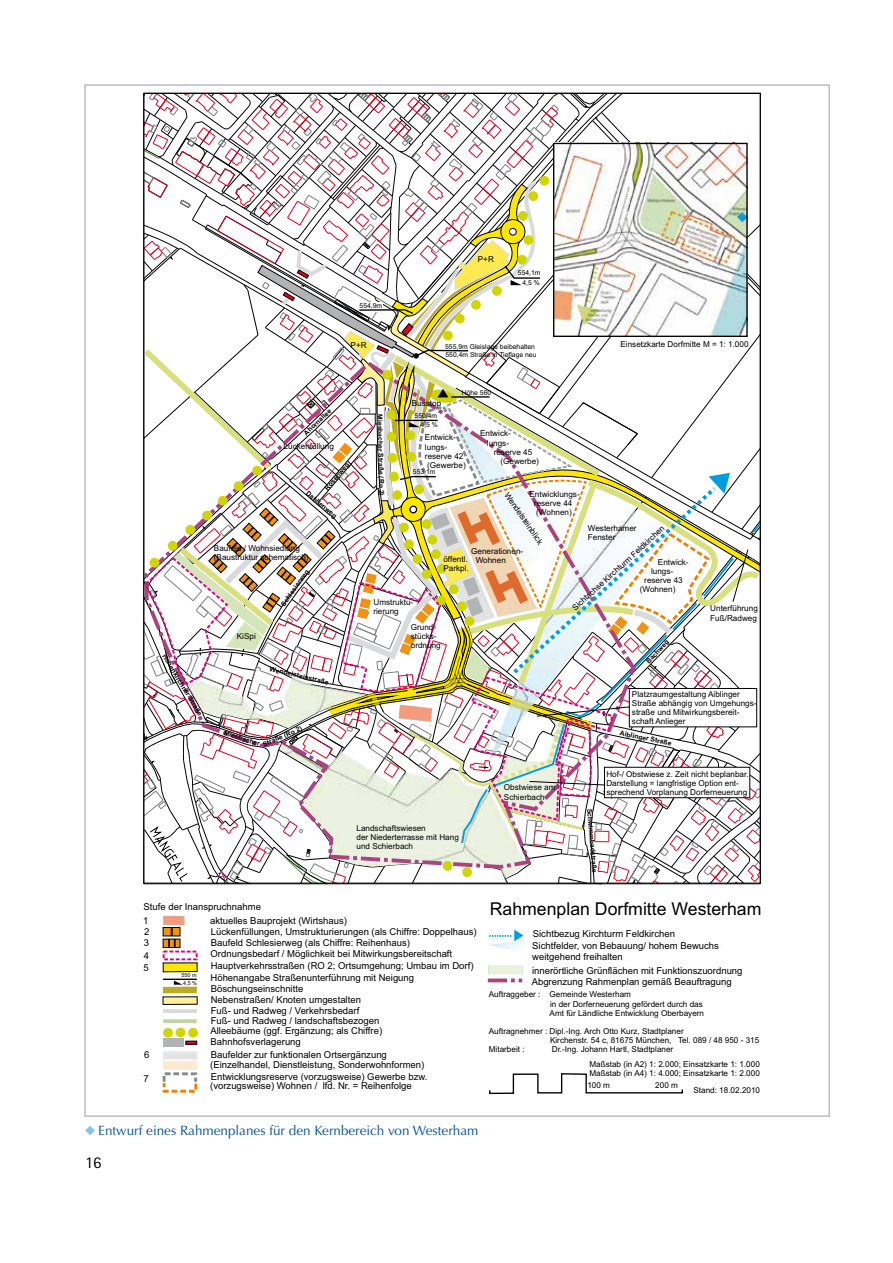
<style>
.page{position:relative;width:893px;height:1263px;background:#fff}
.page>*{position:absolute;margin:0;border:0;box-sizing:border-box;transform-origin:0 0}
.t1{font:17.7px "Arial";color:#000}
.t2{font:16.5px "Rotis Sans Serif Pro";color:#000}
.t3{font:13.5px "Optima LT Std";color:#00519e}
.t4{font:9.45px/10.6px "Arial";color:#000}
.t5{font:8.1px/9.1px "Arial";color:#000}
.t6{font:700 6.75px "Arial";color:#000}
.t7{font:6.75px/9.8px "Arial";color:#000;text-align:right}
.t8{font:5.4px/7.8px "Arial";color:#000;text-align:center}
</style>
<div class="page">
<svg style="left:489px;top:1073px;width:194px;height:22px"></svg>
<img style="left:488px;top:965px;width:35px;height:9px">
<img style="left:490px;top:941px;width:33px;height:9px">
<svg style="left:162px;top:1080px;width:36px;height:13px"></svg>
<div style="left:163px;top:1072px;width:34px;height:11px;border:3px dashed #87888a"></div>
<img style="left:163px;top:916px;width:22px;height:9px">
<svg style="left:186px;top:1041px;width:11px;height:3px"></svg>
<div style="left:163px;top:1038px;width:21px;height:9px;background:#b1b3b4"></div>
<div style="left:163px;top:1028px;width:10px;height:9px;background:#cfd506;border-radius:50%"></div>
<div style="left:188px;top:1028px;width:10px;height:9px;background:#cfd506;border-radius:50%"></div>
<div style="left:176px;top:1027px;width:9px;height:10px;background:#cfd506;border-radius:50%"></div>
<svg style="left:163px;top:1019px;width:34px;height:4px"></svg>
<hr style="left:163px;top:1009px;width:34px;height:4px;background:#d9dadb">
<div style="left:163px;top:996px;width:35px;height:9px;background:#fff19c;border:1px solid #000"></div>
<div style="left:163px;top:986px;width:34px;height:7px;background:#bdab25"></div>
<div style="left:163px;top:962px;width:34px;height:10px;background:#fde600;border:1px solid #000"></div>
<div style="left:163px;top:927px;width:8px;height:9px;background:#f09214"></div>
<div style="left:163px;top:927px;width:8px;height:9px;border:1px solid #000"></div>
<div style="left:172px;top:927px;width:8px;height:9px;background:#f09214"></div>
<div style="left:172px;top:927px;width:8px;height:9px;border:1px solid #000"></div>
<div style="left:163px;top:950px;width:35px;height:10px;border:2px dashed #e2007a"></div>
<div style="left:163px;top:939px;width:6px;height:8px;background:#f09214"></div>
<div style="left:163px;top:939px;width:6px;height:9px;border:1px solid #000"></div>
<div style="left:169px;top:939px;width:5px;height:8px;background:#f09214"></div>
<div style="left:169px;top:939px;width:5px;height:8px;border:1px solid #000"></div>
<div style="left:175px;top:939px;width:5px;height:8px;background:#f09214"></div>
<div style="left:175px;top:939px;width:5px;height:9px;border:1px solid #000"></div>
<hr style="left:163px;top:978px;width:34px;height:2px;background:#000">
<svg style="left:174px;top:980px;width:9px;height:5px"></svg>
<svg style="left:489px;top:930px;width:34px;height:11px"></svg>
<svg style="left:488px;top:978px;width:34px;height:4px"></svg>
<svg style="left:143px;top:93px;width:618px;height:794px"></svg>
<p class="t7" style="left:360px;top:302px;width:24px">554,9m</p>
<p class="t5" style="left:478px;top:255px;width:18px">P+R</p>
<p class="t7" style="left:518px;top:269px;width:24px">554,1m</p>
<p class="t7" style="left:522px;top:279px;width:19px">4,5 %</p>
<p class="t6" style="left:168px;top:652px;width:72px;rotate:59deg">Höhenkirchner Straße</p>
<p class="t5" style="left:351px;top:341px;width:18px">P+R</p>
<p class="t7" style="left:445px;top:342px;width:91px">555,9m Gleislage beibehalten</p>
<p class="t7" style="left:445px;top:351px;width:93px">550,4m Straße in Tieflage neu</p>
<p class="t7" style="left:462px;top:388px;width:31px">Höhe 560</p>
<p class="t5" style="left:620px;top:340px;width:130px">Einsetzkarte Dorfmitte M = 1: 1.000</p>
<p class="t6" style="left:302px;top:431px;width:37px;rotate:-44deg">Ah rnallee</p>
<p class="t5" style="left:284px;top:443px;width:52px">Lückenfüllung</p>
<p class="t6" style="left:323px;top:486px;width:35px;rotate:-50deg">Rosenweg</p>
<p class="t6" style="left:310px;top:489px;width:22px;rotate:40deg">Dah ie</p>
<p class="t6" style="left:320px;top:497px;width:26px;rotate:40deg">l nweg</p>
<p class="t5" style="left:214px;top:544px;width:96px">Baufeld / Wohnsiedlung (Baustruktur schematisch)</p>
<p class="t5" style="left:237px;top:633px;width:21px">KiSpi</p>
<p class="t6" style="left:279px;top:603px;width:45px;rotate:-55deg">Schlesie eg</p>
<p class="t6" style="left:271px;top:664px;width:62px;rotate:13deg">Wend stei str e</p>
<p class="t6" style="left:226px;top:728px;width:39px;rotate:18deg">Miesbacher</p>
<p class="t6" style="left:261px;top:741px;width:44px;rotate:-24deg">Straße (Ro )</p>
<p class="t5" style="left:412px;top:399px;width:31px">Busstop</p>
<p class="t7" style="left:415px;top:411px;width:25px">550,4m<br>4,5 %</p>
<p class="t6" style="left:384px;top:414px;width:83px;rotate:89deg">Miesbacher Straße (Ro 2)</p>
<p class="t5" style="left:480px;top:430px;width:32px">Entwick-</p>
<p class="t5" style="left:487px;top:439px;width:24px">lungs-</p>
<p class="t5" style="left:494px;top:448px;width:40px">reserve 45</p>
<p class="t5" style="left:500px;top:457px;width:40px">(Gewerbe)</p>
<p class="t5" style="left:425px;top:434px;width:42px">Entwick&shy;lungs&shy;reserve 42 (Gewerbe)</p>
<p class="t7" style="left:413px;top:468px;width:24px">553,1m</p>
<p class="t5" style="left:529px;top:490px;width:52px;text-align:center">Entwicklungs&shy;reserve 44 (Wohnen)</p>
<p class="t5" style="left:509px;top:491px;width:63px;rotate:55deg">Wendelst inblick</p>
<p class="t5" style="left:588px;top:525px;width:50px">Westerhamer<br>Fenster</p>
<p class="t5" style="left:575px;top:602px;width:118px;rotate:-42deg">i h achse K irchtur Feldkirchen</p>
<p class="t5" style="left:476px;top:547px;width:49px;text-indent:-5px">Generationen-<br>Wohnen</p>
<p class="t5" style="left:443px;top:556px;width:27px">öffentl.<br>Parkpl.</p>
<p class="t5" style="left:658px;top:558px;width:32px">Entwick-</p>
<p class="t5" style="left:651px;top:567px;width:24px">lungs-</p>
<p class="t5" style="left:644px;top:576px;width:40px">reserve 43</p>
<p class="t5" style="left:640px;top:586px;width:37px">(Wohnen)</p>
<p class="t5" style="left:373px;top:599px;width:41px">Umstruktu&shy;rierung</p>
<p class="t5" style="left:411px;top:623px;width:31px">Grund&shy;stücks&shy;ordnung</p>
<p class="t6" style="left:644px;top:659px;width:31px;rotate:-47deg">Bachweg</p>
<p class="t5" style="left:710px;top:605px;width:49px">Unterführung<br>Fuß/Radweg</p>
<p class="t5" style="left:632px;top:690px;width:126px">Platzraumgestaltung Aiblinger<br>Straße abhängig von Umgehungs&shy;straße und Mitwirkungsbereit&shy;schaft Anlieger</p>
<p class="t5" style="left:504px;top:784px;width:53px">Obstwiese am<br>Schierbach</p>
<p class="t6" style="left:621px;top:729px;width:54px;rotate:11deg">Aiblinger t aße</p>
<p class="t5" style="left:606px;top:770px;width:144px">Hof-/ Obstwiese z. Zeit nicht beplanbar.<br>Darstellung = langfristige Option ent&shy;sprechend Vorplanung Dorferneuerung</p>
<p class="t5" style="left:356px;top:825px;width:104px">Landschaftswiesen<br>der Niederterrasse mit Hang und Schierbach</p>
<p class="t6" style="left:594px;top:812px;width:49px;rotate:85deg">c wmmb sr</p>
<p class="t6" style="left:597px;top:844px;width:30px;rotate:85deg">ad t aße</p>
<p class="t4" style="left:210px;top:900px;width:138px;line-height:13.8px;text-indent:-66px">Stufe der Inanspruchnahme<br>aktuelles Bauprojekt (Wirtshaus)</p>
<p class="t4" style="left:211px;top:939px;width:201px">Baufeld Schlesierweg (als Chiffre: Reihenhaus)</p>
<p class="t4" style="left:143px;top:916px;width:8px;line-height:11.2px;text-align:justify">1<br>2<br>3</p>
<p class="t4" style="left:211px;top:927px;width:267px">Lückenfüllungen, Umstrukturierungen (als Chiffre: Doppelhaus)</p>
<p class="t4" style="left:143px;top:950px;width:7px;line-height:12.8px">4<br>5</p>
<p class="t4" style="left:211px;top:950px;width:243px">Ordnungsbedarf / Möglichkeit bei Mitwirkungsbereitschaft</p>
<p class="t4" style="left:211px;top:961px;width:264px">Hauptverkehrsstraßen (RO 2; Ortsumgehung; Umbau im Dorf)</p>
<p class="t4" style="left:211px;top:985px;width:170px">Böschungseinschnitte<br>Nebenstraßen/ Knoten umgestalten<br>Fuß- und Radweg / Verkehrsbedarf<br>Fuß- und Radweg / landschaftsbezogen</p>
<p class="t4" style="left:210px;top:1038px;width:92px">Bahnhofsverlagerung</p>
<p class="t8" style="left:182px;top:972px;width:17px">550 m<br>4,5 %</p>
<p class="t4" style="left:211px;top:973px;width:205px">Höhenangabe Straßenunterführung mit Neigung</p>
<p class="t4" style="left:210px;top:1027px;width:173px">Alleebäume (ggf. Ergänzung; als Chiffre)</p>
<p class="t4" style="left:144px;top:1051px;width:7px">6</p>
<p class="t4" style="left:144px;top:1074px;width:7px">7</p>
<p class="t4" style="left:210px;top:1050px;width:216px;line-height:10.1px">Baufelder zur funktionalen Ortsergänzung (Einzelhandel, Dienstleistung, Sonderwohnformen)</p>
<p class="t4" style="left:210px;top:1073px;width:219px;line-height:9.4px">Entwicklungsreserve (vorzugsweise) Gewerbe bzw. (vorzugsweise) Wohnen / lfd. Nr. = Reihenfolge</p>
<h1 class="t1" style="left:490px;top:897px;width:273px">Rahmenplan Dorfmitte Westerham</h1>
<p class="t4" style="left:533px;top:930px;width:144px">Sichtbezug Kirchturm Feldkirchen</p>
<p class="t4" style="left:532px;top:977px;width:201px">Abgrenzung Rahmenplan gemäß Beauftragung</p>
<p class="t4" style="left:532px;top:941px;width:188px">Sichtfelder, von Bebauung/ hohem Bewuchs weitgehend freihalten</p>
<p class="t4" style="left:532px;top:966px;width:212px">innerörtliche Grünflächen mit Funktionszuordnung</p>
<p class="t5" style="left:550px;top:991px;width:156px;text-indent:-61px">Auftraggeber : Gemeinde Westerham<br>in der Dorferneuerung gefördert durch das<br>Amt für Ländliche Entwicklung Oberbayern</p>
<p class="t5" style="left:489px;top:1027px;width:196px">Auftragnehmer : Dipl.-Ing. Arch Otto Kurz, Stadtplaner</p>
<p class="t5" style="left:550px;top:1036px;width:211px">Kirchenstr. 54 c, 81675 München, Tel. 089 / 48 950 - 315</p>
<p class="t5" style="left:489px;top:1045px;width:37px">Mitarbeit :</p>
<p class="t5" style="left:552px;top:1045px;width:123px">Dr.-Ing. Johann Hartl, Stadtplaner</p>
<p class="t5" style="left:589px;top:1060px;width:172px">Maßstab (in A2) 1: 2.000; Einsatzkarte 1: 1.000<br>Maßstab (in A4) 1: 4.000; Einsatzkarte 1: 2.000</p>
<p class="t5" style="left:587px;top:1081px;width:24px">100 m</p>
<p class="t5" style="left:655px;top:1081px;width:24px">200 m</p>
<p class="t5" style="left:693px;top:1086px;width:68px">Stand: 18.02.2010</p>
<h3 class="t3" style="left:98px;top:1122px;width:382px">Entwurf eines Rahmenplanes für den Kernbereich von Westerham</h3>
<h2 class="t2" style="left:85px;top:1153px;width:18px">16</h2>
</div>
